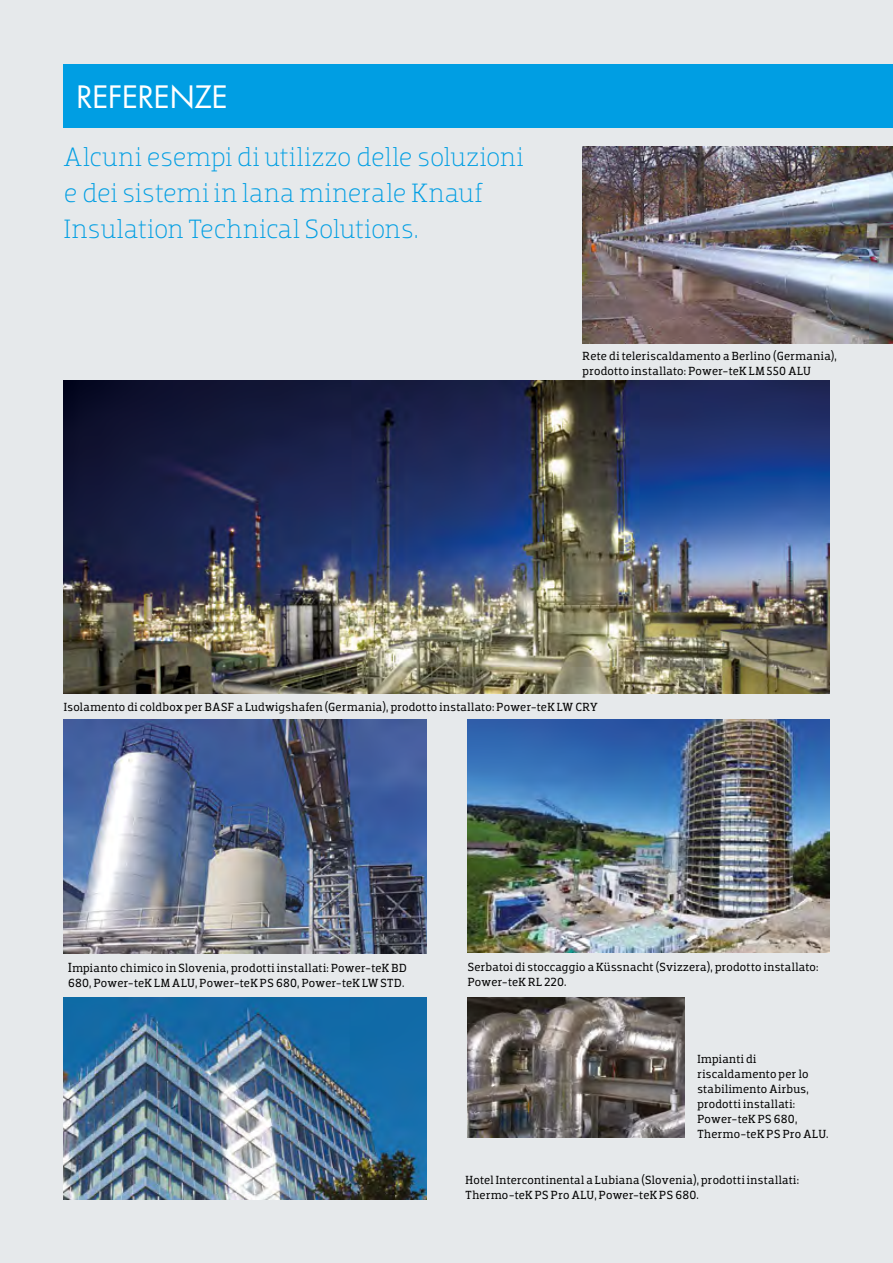
<style>
.page{position:relative;width:893px;height:1263px;background:#e6e9eb}
.page>*{position:absolute;margin:0;border:0;box-sizing:border-box;transform-origin:0 0}
.t1{font:30px "Futura KNAUF";letter-spacing:-.01em;color:#fff}
.t2{font:300 27px/36px "Dobra Slab";letter-spacing:.005em;color:#009ee3}
.t3{font:12px/15px "Dobra Slab";letter-spacing:.02em;color:#000}
.s1{font-size:13.5px}
</style>
<div class="page">
<img style="left:583px;top:147px;width:310px;height:196px">
<div style="left:64px;top:64px;width:829px;height:64px;background:#009ee3"></div>
<img style="left:468px;top:719px;width:361px;height:234px">
<img style="left:468px;top:997px;width:217px;height:141px">
<img style="left:64px;top:719px;width:363px;height:234px">
<img style="left:64px;top:998px;width:363px;height:201px">
<img style="left:64px;top:381px;width:765px;height:312px">
<h1 class="t1" style="left:77px;top:78px;width:153px">REFERENZE</h1>
<h2 class="t2" style="left:64px;top:138px;width:461px">Alcuni esempi di utilizzo delle soluzioni e dei sistemi in lana minerale Knauf<br>Insulation Technical Solutions.</h2>
<p class="t3" style="left:583px;top:349px;width:256px">Rete di teleriscaldamento a Berlino (Germania), prodotto installato: Power-teK LM 550 ALU</p>
<p class="t3" style="left:64px;top:699px;width:535px">Isolamento di coldbox per BASF a Ludwigshafen (Germania), prodotto installato: Power-teK LW CRY</p>
<p class="t3" style="left:68px;top:961px;width:340px"><span class="s1">I</span>mpianto chimico in Slovenia, prodotti installati: Power-teK BD<br>680, Power-teK LM ALU, Power-teK PS 680, Power-teK LW STD.</p>
<p class="t3" style="left:468px;top:959px;width:352px">Serbatoi di stoccaggio a Küssnacht (Svizzera), prodotto installato:<br>Power-teK RL 220.</p>
<p class="t3" style="left:697px;top:1052px;width:133px">Impianti di riscaldamento per lo stabilimento Airbus, prodotti installati:<br>Power-teK PS 680,<br>Thermo-teK PS Pro ALU.</p>
<p class="t3" style="left:466px;top:1173px;width:335px">Hotel Intercontinental a Lubiana (Slovenia), prodotti installati:<br>Thermo-teK PS Pro ALU, Power-teK PS 680.</p>
</div>
